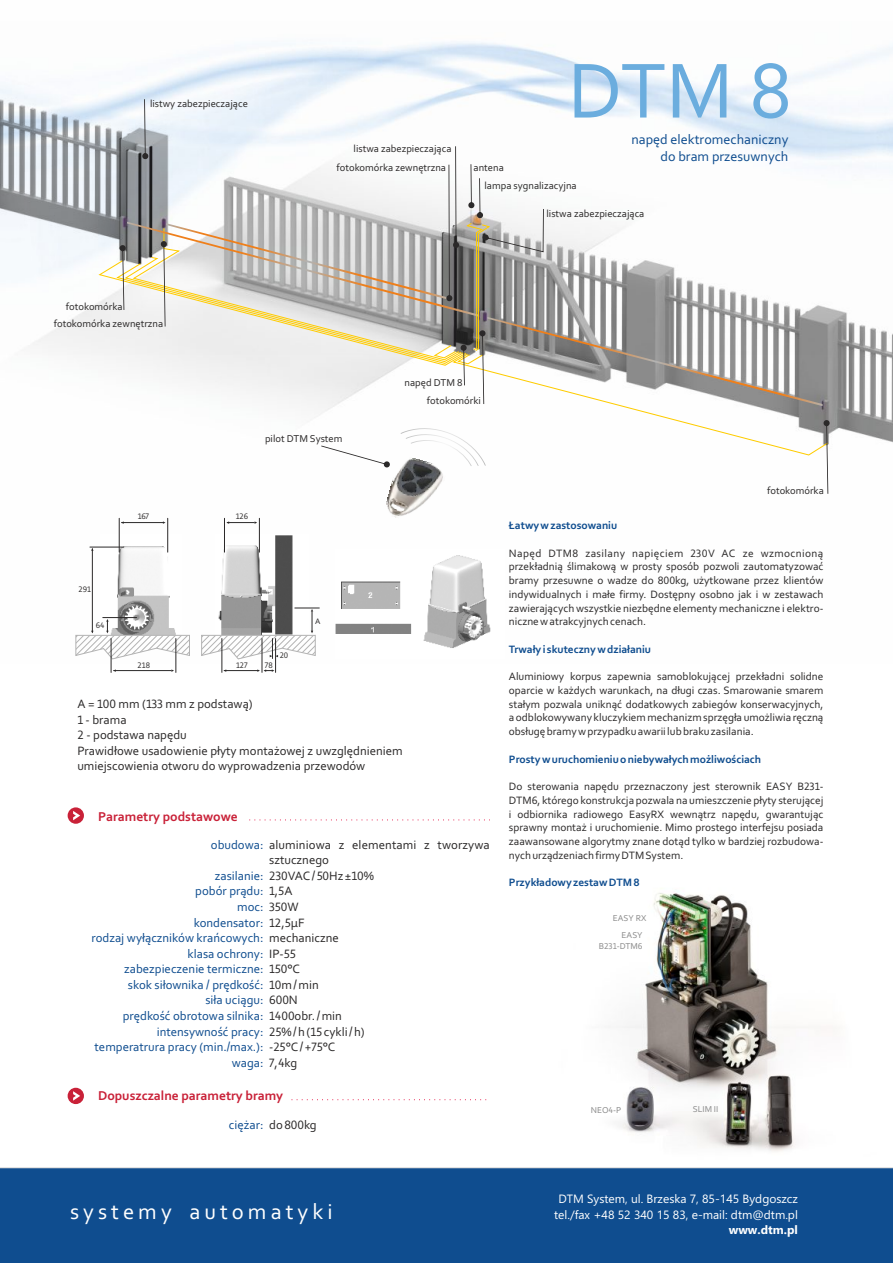
<style>
.page{position:relative;width:893px;height:1263px;background:#fff}
.page>*{position:absolute;margin:0;border:0;box-sizing:border-box;transform-origin:0 0}
.t1{font:81.75px "Corebal";color:#6badde}
.t2{font:22.5px "Corbel";letter-spacing:.18em;color:#fff}
.t3{font:14.1px/17.2px "Corebal";color:#0f4d8f;text-align:right}
.t4{font:700 13.5px "Corbel";color:#c92138}
.t5{font:12.75px/15.6px "Corebal";color:#2b2929}
.t6{font:12.75px "Corebal";color:#0f4d8f}
.t7{font:12px/15.9px "Ebrima";color:#fff;text-align:center}
.t8{font:700 12px "Ebrima";color:#fff}
.t9{font:11.25px/13.8px "Corebal";color:#2b2929;text-align:justify}
.t10{font:700 11.25px "Corebal";color:#0f4d8f}
.t11{font:10.5px/16.4px "Corebal";color:#2b2929}
.t12{font:9px/10.9px "Corebal";color:#8a8a8a;text-align:right}
.t13{font:8.4px "Corebal";color:#2b2929}
.t14{font:8.4px "Corbel";color:#2b2929}
.s1{color:#2b2929}
</style>
<div class="page">
<img style="left:89px;top:354px;width:804px;height:309px">
<img style="left:620px;top:893px;width:189px;height:259px">
<svg style="left:68px;top:807px;width:16px;height:17px"></svg>
<svg style="left:249px;top:819px;width:241px;height:1px"></svg>
<svg style="left:68px;top:1088px;width:16px;height:16px"></svg>
<svg style="left:292px;top:1099px;width:195px;height:1px"></svg>
<div style="left:0;top:1167px;width:893px;height:96px;background:#0f4d8f"></div>
<img style="left:0;top:42px;width:893px;height:312px">
<svg style="left:97px;top:99px;width:733px;height:395px"></svg>
<img style="left:384px;top:455px;width:63px;height:71px">
<img style="left:215px;top:534px;width:93px;height:74px">
<img style="left:101px;top:534px;width:81px;height:85px">
<img style="left:414px;top:549px;width:90px;height:109px">
<img style="left:335px;top:549px;width:79px;height:109px">
<hr style="left:119px;top:518px;width:1px;height:34px;background:#2b2929">
<hr style="left:167px;top:518px;width:1px;height:34px;background:#2b2929">
<hr style="left:121px;top:522px;width:42px;height:1px;background:#2b2929">
<hr style="left:90px;top:547px;width:34px;height:1px;background:#2b2929">
<hr style="left:103px;top:617px;width:34px;height:1px;background:#2b2929">
<hr style="left:92px;top:549px;width:1px;height:83px;background:#2b2929">
<hr style="left:224px;top:518px;width:1px;height:34px;background:#2b2929">
<hr style="left:259px;top:518px;width:1px;height:34px;background:#2b2929">
<svg style="left:226px;top:521px;width:31px;height:3px"></svg>
<hr style="left:111px;top:638px;width:1px;height:34px;background:#2b2929">
<hr style="left:176px;top:638px;width:1px;height:34px;background:#2b2929">
<hr style="left:113px;top:670px;width:59px;height:1px;background:#2b2929">
<hr style="left:222px;top:638px;width:1px;height:34px;background:#2b2929">
<hr style="left:262px;top:638px;width:1px;height:34px;background:#2b2929">
<hr style="left:224px;top:670px;width:34px;height:1px;background:#2b2929">
<hr style="left:275px;top:638px;width:1px;height:34px;background:#2b2929">
<svg style="left:257px;top:669px;width:17px;height:3px"></svg>
<svg style="left:75px;top:619px;width:115px;height:41px"></svg>
<svg style="left:201px;top:608px;width:118px;height:52px"></svg>
<p class="t11" style="left:150px;top:96px;width:99px">listwy zabezpieczające</p>
<p class="t11" style="left:354px;top:141px;width:99px">listwa zabezpieczająca</p>
<p class="t11" style="left:337px;top:161px;width:111px">fotokomórka zewnętrzna</p>
<h1 class="t1" style="left:568px;top:57px;width:225px">DTM 8</h1>
<p class="t3" style="left:631px;top:132px;width:159px">napęd elektromechaniczny do bram przesuwnych</p>
<p class="t11" style="left:484px;top:159px;width:94px;line-height:18.5px;text-indent:-11px">antena<br>lampa sygnalizacyjna</p>
<p class="t11" style="left:546px;top:206px;width:99px">listwa zabezpieczająca</p>
<p class="t11" style="left:54px;top:300px;width:111px;text-indent:12px">fotokomórka fotokomórka zewnętrzna</p>
<p class="t13" style="left:78px;top:585px;width:14px">291</p>
<p class="t13" style="left:96px;top:621px;width:10px">64</p>
<p class="t13" style="left:138px;top:513px;width:13px">167</p>
<p class="t11" style="left:265px;top:431px;width:79px">pilot DTM System</p>
<p class="t13" style="left:236px;top:513px;width:14px">126</p>
<p class="t13" style="left:280px;top:652px;width:10px">20</p>
<p class="t14" style="left:315px;top:618px;width:7px">A</p>
<p class="t11" style="left:405px;top:375px;width:59px">napęd DTM 8</p>
<p class="t11" style="left:427px;top:393px;width:56px">fotokomórki</p>
<p class="t10" style="left:509px;top:521px;width:110px">Łatwy w zastosowaniu</p>
<p class="t11" style="left:767px;top:483px;width:58px">fotokomórka</p>
<p class="t9" style="left:509px;top:547px;width:316px">Napęd DTM8 zasilany napięciem 230V AC ze wzmocnioną przekładnią ślimakową w prosty sposób pozwoli zautomatyzować bramy przesuwne o wadze do 800kg, użytkowane przez klientów indywidualnych i małe firmy. Dostępny osobno jak i w zestawach zawierających wszystkie niezbędne elementy mechaniczne i elektro&shy;niczne w atrakcyjnych cenach.</p>
<p class="t10" style="left:509px;top:644px;width:144px">Trwały i skuteczny w działaniu</p>
<p class="t13" style="left:138px;top:662px;width:14px">218</p>
<p class="t13" style="left:236px;top:662px;width:13px">127</p>
<p class="t13" style="left:265px;top:662px;width:9px">78</p>
<p class="t5" style="left:77px;top:697px;width:327px">A = 100 mm (133 mm z podstawą)<br>1 - brama<br>2 - podstawa napędu<br>Prawidłowe usadowienie płyty montażowej z uwzględnieniem umiejscowienia otworu do wyprowadzenia przewodów</p>
<p class="t4" style="left:98px;top:811px;width:141px">Parametry podstawowe</p>
<p class="t5" style="left:269px;top:838px;width:222px">aluminiowa z elementami z tworzywa sztucznego<br>230VAC / 50Hz ±10%<br>1,5A<br>350W<br>12,5µF<br>mechaniczne<br>IP-55</p>
<p class="t5" style="left:269px;top:978px;width:97px">10m / min<br>600N<br>1400obr. / min<br>25% / h (15 cykli / h) -25°C / +75°C<br>7,4kg</p>
<p class="t6" style="left:211px;top:839px;width:54px">obudowa:</p>
<p class="t6" style="left:215px;top:870px;width:50px">zasilanie:</p>
<p class="t6" style="left:195px;top:886px;width:70px">pobór prądu:</p>
<p class="t6" style="left:237px;top:901px;width:28px">moc:</p>
<p class="t6" style="left:194px;top:917px;width:71px">kondensator:</p>
<p class="t6" style="left:91px;top:933px;width:173px">rodzaj wyłączników krańcowych:</p>
<p class="t6" style="left:188px;top:948px;width:77px">klasa ochrony:</p>
<p class="t6" style="left:124px;top:964px;width:177px">zabezpieczenie termiczne: <span class="s1">150°C</span></p>
<p class="t6" style="left:128px;top:979px;width:137px">skok siłownika / prędkość:</p>
<p class="t6" style="left:205px;top:995px;width:60px">siła uciągu:</p>
<p class="t6" style="left:123px;top:1010px;width:142px">prędkość obrotowa silnika:</p>
<p class="t6" style="left:157px;top:1026px;width:108px">intensywność pracy:</p>
<p class="t6" style="left:95px;top:1041px;width:170px">temperatrura pracy (min./max.):</p>
<p class="t6" style="left:232px;top:1057px;width:33px">waga:</p>
<p class="t4" style="left:98px;top:1090px;width:187px">Dopuszczalne parametry bramy</p>
<p class="t5" style="left:269px;top:1118px;width:49px">do 800kg</p>
<p class="t6" style="left:229px;top:1119px;width:36px">ciężar:</p>
<p class="t9" style="left:509px;top:670px;width:316px">Aluminiowy korpus zapewnia samoblokującej przekładni solidne oparcie w każdych warunkach, na długi czas. Smarowanie smarem stałym pozwala uniknąć dodatkowych zabiegów konserwacyjnych, a odblokowywany kluczykiem mechanizm sprzęgła umożliwia ręczną obsługę bramy w przypadku awarii lub braku zasilania.</p>
<p class="t10" style="left:509px;top:754px;width:254px">Prosty w uruchomieniu o niebywałych możliwościach</p>
<p class="t9" style="left:509px;top:780px;width:316px">Do sterowania napędu przeznaczony jest sterownik EASY B231- DTM6, którego konstrukcja pozwala na umieszczenie płyty sterującej i odbiornika radiowego EasyRX wewnątrz napędu, gwarantując sprawny montaż i uruchomienie. Mimo prostego interfejsu posiada zaawansowane algorytmy znane dotąd tylko w bardziej rozbudowa&shy;nych urządzeniach firmy DTM System.</p>
<p class="t10" style="left:509px;top:878px;width:132px">Przykładowy zestaw DTM 8</p>
<p class="t12" style="left:613px;top:913px;width:35px">EASY RX</p>
<p class="t12" style="left:599px;top:930px;width:45px">EASY<br>B231-DTM6</p>
<p class="t12" style="left:591px;top:1105px;width:32px">NEO4-P</p>
<p class="t12" style="left:693px;top:1104px;width:27px">SLIM II</p>
<h2 class="t2" style="left:70px;top:1203px;width:264px">systemy automatyki</h2>
<p class="t7" style="left:554px;top:1192px;width:245px">DTM System, ul. Brzeska 7, 85-145 Bydgoszcz tel./fax +48 52 340 15 83, e-mail: dtm@dtm.pl</p>
<p class="t8" style="left:729px;top:1225px;width:71px">www.dtm.pl</p>
</div>
